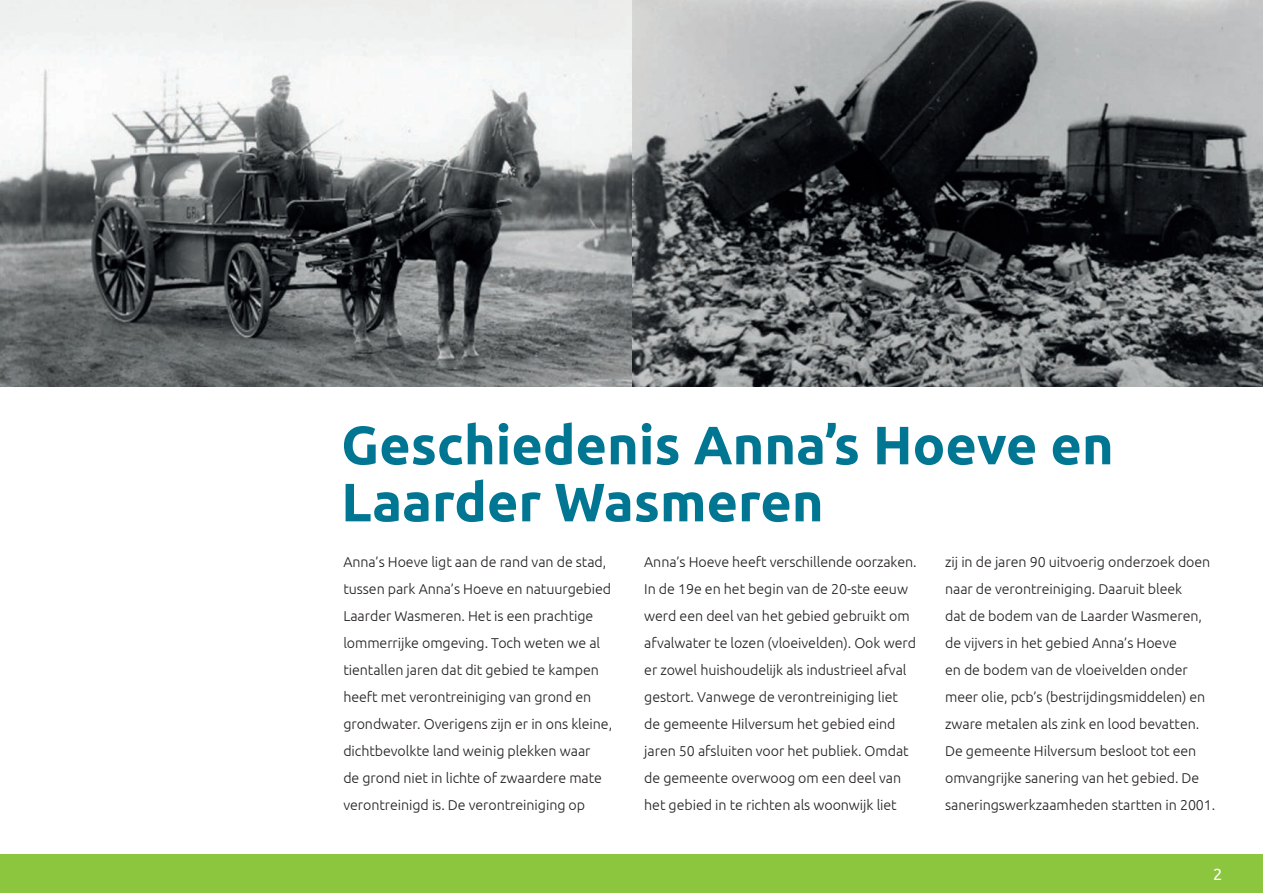
<style>
.page{position:relative;width:1263px;height:893px;background:#fff}
.page>*{position:absolute;margin:0;border:0;box-sizing:border-box;transform-origin:0 0}
.t1{font:700 54px/57px "Ubuntu";color:#017693}
.t2{font:16.5px "Ubuntu";color:#fff}
.t3{font:300 14.25px/27px "Ubuntu";letter-spacing:-.005em;color:#231f20}
</style>
<div class="page">
<div style="left:0;top:855px;width:1263px;height:38px;background:#8bc63e"></div>
<img style="left:0;top:0;width:1263px;height:387px">
<h1 class="t1" style="left:341px;top:416px;width:774px">Geschiedenis Anna’s Hoeve en<br>Laarder Wasmeren</h1>
<p class="t3" style="left:343px;top:548px;width:270px">Anna’s Hoeve ligt aan de rand van de stad, tussen park Anna’s Hoeve en natuurgebied Laarder Wasmeren. Het is een prachtige lommerrijke omgeving. Toch weten we al tientallen jaren dat dit gebied te kampen heeft met verontreiniging van grond en grondwater. Overigens zijn er in ons kleine, dichtbevolkte land weinig plekken waar<br>de grond niet in lichte of zwaardere mate verontreinigd is. De verontreiniging op</p>
<p class="t3" style="left:644px;top:548px;width:274px">Anna’s Hoeve heeft verschillende oorzaken.<br>In de 19e en het begin van de 20-ste eeuw werd een deel van het gebied gebruikt om afvalwater te lozen (vloeivelden). Ook werd er zowel huishoudelijk als industrieel afval gestort. Vanwege de verontreiniging liet de gemeente Hilversum het gebied eind jaren 50 afsluiten voor het publiek. Omdat de gemeente overwoog om een deel van het gebied in te richten als woonwijk liet</p>
<p class="t3" style="left:945px;top:548px;width:272px">zij in de jaren 90 uitvoerig onderzoek doen naar de verontreiniging. Daaruit bleek<br>dat de bodem van de Laarder Wasmeren, de vijvers in het gebied Anna’s Hoeve<br>en de bodem van de vloeivelden onder meer olie, pcb’s (bestrijdingsmiddelen) en zware metalen als zink en lood bevatten.<br>De gemeente Hilversum besloot tot een omvangrijke sanering van het gebied. De saneringswerkzaamheden startten in 2001.</p>
<p class="t2" style="left:1213px;top:864px;width:11px">2</p>
</div>
